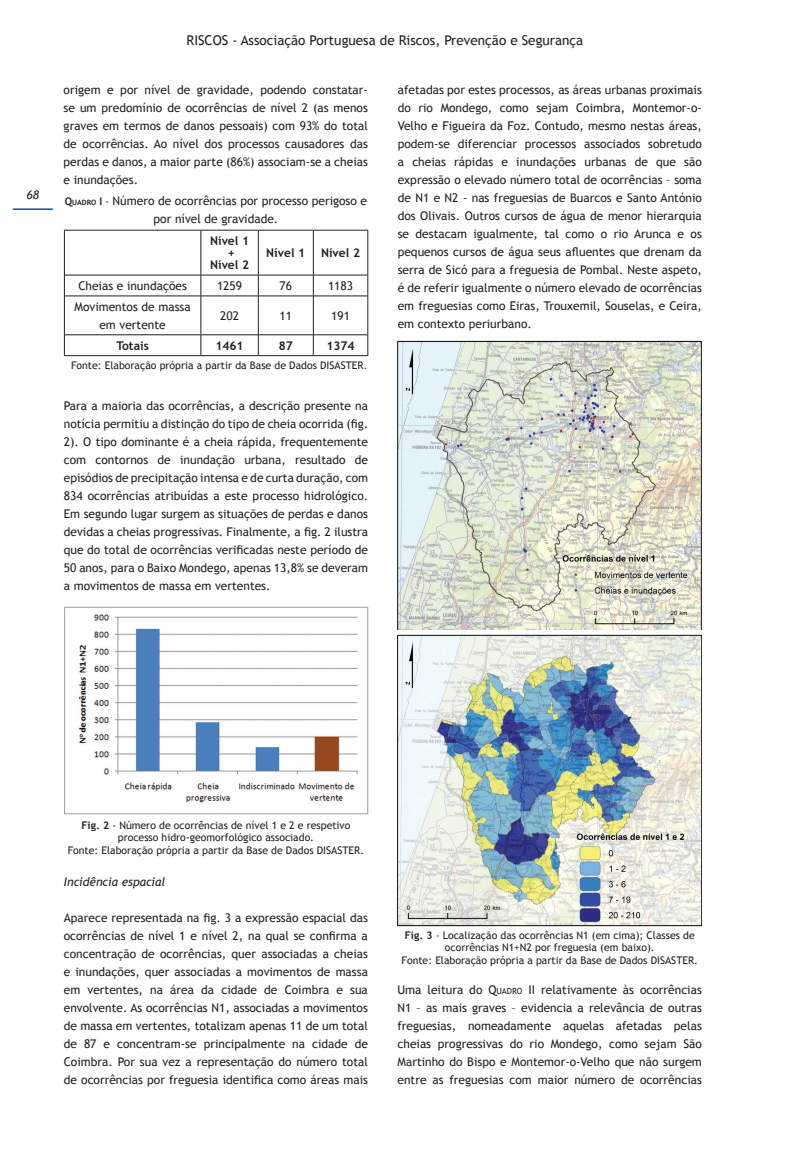
<style>
.page{position:relative;width:787px;height:1149px;background:#fff}
.page>*{position:absolute;margin:0;border:0;box-sizing:border-box;transform-origin:0 0}
.t1{font:13.5px "Trebuchet MS";color:#231f20}
.t2{font:12px/18px "Trebuchet MS";color:#231f20;text-align:justify}
.t3{font:700 12px/12px "Trebuchet MS";color:#231f20;text-align:center}
.t4{font:italic 12px "Trebuchet MS";color:#231f20}
.t5{font:10.5px/12.6px "Trebuchet MS";color:#231f20;text-align:center}
.s1{font-weight:700;font-size:10.5px}
.s2{font-weight:700;font-size:7.35px}
.s3{font-size:10.5px}
.s4{color:#ee1d23}
.s5{font-weight:700}
.s6{font-size:8.4px}
</style>
<div class="page">
<hr style="left:13px;top:208px;width:40px;height:2px;background:#0a4fa2">
<hr style="left:64px;top:230px;width:137px;height:1px;background:#231f20">
<hr style="left:64px;top:230px;width:1px;height:45px;background:#231f20">
<hr style="left:201px;top:230px;width:57px;height:1px;background:#231f20">
<hr style="left:258px;top:230px;width:55px;height:1px;background:#231f20">
<hr style="left:313px;top:230px;width:55px;height:1px;background:#231f20">
<hr style="left:367px;top:230px;width:1px;height:45px;background:#231f20">
<svg style="left:64px;top:275px;width:1px;height:21px"></svg>
<svg style="left:367px;top:275px;width:1px;height:21px"></svg>
<hr style="left:64px;top:296px;width:1px;height:39px;background:#231f20">
<hr style="left:367px;top:296px;width:1px;height:39px;background:#231f20">
<svg style="left:64px;top:335px;width:1px;height:20px"></svg>
<svg style="left:367px;top:335px;width:1px;height:20px"></svg>
<hr style="left:64px;top:355px;width:137px;height:1px;background:#231f20">
<hr style="left:201px;top:355px;width:57px;height:1px;background:#231f20">
<hr style="left:258px;top:355px;width:55px;height:1px;background:#231f20">
<hr style="left:313px;top:355px;width:55px;height:1px;background:#231f20">
<hr style="left:201px;top:230px;width:1px;height:45px;background:#231f20">
<hr style="left:258px;top:230px;width:1px;height:45px;background:#231f20">
<hr style="left:313px;top:230px;width:1px;height:45px;background:#231f20">
<hr style="left:65px;top:275px;width:136px;height:1px;background:#231f20">
<hr style="left:201px;top:275px;width:57px;height:1px;background:#231f20">
<svg style="left:201px;top:275px;width:1px;height:20px"></svg>
<hr style="left:258px;top:275px;width:55px;height:1px;background:#231f20">
<svg style="left:258px;top:275px;width:1px;height:20px"></svg>
<hr style="left:313px;top:275px;width:54px;height:1px;background:#231f20">
<svg style="left:313px;top:275px;width:1px;height:20px"></svg>
<hr style="left:65px;top:295px;width:136px;height:1px;background:#231f20">
<hr style="left:201px;top:295px;width:57px;height:1px;background:#231f20">
<hr style="left:201px;top:296px;width:1px;height:38px;background:#231f20">
<hr style="left:258px;top:295px;width:55px;height:1px;background:#231f20">
<hr style="left:258px;top:296px;width:1px;height:38px;background:#231f20">
<hr style="left:313px;top:295px;width:54px;height:1px;background:#231f20">
<hr style="left:313px;top:296px;width:1px;height:38px;background:#231f20">
<hr style="left:65px;top:334px;width:136px;height:1px;background:#231f20">
<hr style="left:201px;top:334px;width:57px;height:1px;background:#231f20">
<svg style="left:201px;top:335px;width:1px;height:20px"></svg>
<hr style="left:258px;top:334px;width:55px;height:1px;background:#231f20">
<svg style="left:258px;top:335px;width:1px;height:20px"></svg>
<hr style="left:313px;top:334px;width:54px;height:1px;background:#231f20">
<svg style="left:313px;top:335px;width:1px;height:20px"></svg>
<img style="left:64px;top:606px;width:304px;height:209px">
<img style="left:397px;top:340px;width:305px;height:586px">
<p class="t4" style="left:27px;top:188px;width:14px">68</p>
<p class="t1" style="left:186px;top:32px;width:398px">RISCOS - Associação Portuguesa de Riscos, Prevenção e Segurança</p>
<p class="t2" style="left:64px;top:81px;width:306px">origem e por nível de gravidade, podendo constatar&shy;se um predomínio de ocorrências de nível 2 (as menos graves em termos de danos pessoais) com 93% do total de ocorrências. Ao nível dos processos causadores das perdas e danos, a maior parte (86%) associam-se a cheias e inundações.</p>
<p class="t2" style="left:65px;top:191px;width:304px;text-align:center"><span class="s1">Q</span><span class="s2">UADRO</span> <span class="s1">I</span> <span class="s3">-</span> Número de ocorrências por processo perigoso e por nível de gravidade.</p>
<p class="t3" style="left:210px;top:235px;width:40px">Nível 1 +<br>Nível 2</p>
<p class="t3" style="left:266px;top:247px;width:40px">Nível 1</p>
<p class="t3" style="left:321px;top:247px;width:40px">Nível 2</p>
<p class="t2" style="left:78px;top:277px;width:110px">Cheias e inundações</p>
<p class="t2" style="left:217px;top:277px;width:27px">1259</p>
<p class="t2" style="left:279px;top:277px;width:14px">76</p>
<p class="t2" style="left:328px;top:277px;width:27px">1183</p>
<p class="t2" style="left:75px;top:297px;width:118px;text-align:center">Movimentos de massa em vertente</p>
<p class="t2" style="left:220px;top:306px;width:20px">202</p>
<p class="t2" style="left:279px;top:306px;width:14px">11</p>
<p class="t2" style="left:331px;top:306px;width:20px">191</p>
<p class="t3" style="left:116px;top:339px;width:34px">Totais</p>
<p class="t3" style="left:215px;top:339px;width:30px">1461</p>
<p class="t3" style="left:279px;top:339px;width:16px">87</p>
<p class="t3" style="left:326px;top:339px;width:30px">1374</p>
<p class="t5" style="left:71px;top:359px;width:298px">Fonte: Elaboração própria a partir da Base de Dados DISASTER<span class="s4">.</span></p>
<p class="t2" style="left:64px;top:397px;width:306px">Para a maioria das ocorrências, a descrição presente na notícia permitiu a distinção do tipo de cheia ocorrida (fig.<br>2). O tipo dominante é a cheia rápida, frequentemente com contornos de inundação urbana, resultado de episódios de precipitação intensa e de curta duração, com 834 ocorrências atribuídas a este processo hidrológico.<br>Em segundo lugar surgem as situações de perdas e danos devidas a cheias progressivas. Finalmente, a fig. 2 ilustra que do total de ocorrências verificadas neste período de 50 anos, para o Baixo Mondego, apenas 13,8% se deveram a movimentos de massa em vertentes.</p>
<p class="t2" style="left:398px;top:81px;width:306px">afetadas por estes processos, as áreas urbanas proximais do rio Mondego, como sejam Coimbra, Montemor-o-Velho e Figueira da Foz. Contudo, mesmo nestas áreas, podem-se diferenciar processos associados sobretudo a cheias rápidas e inundações urbanas de que são expressão o elevado número total de ocorrências – soma de N1 e N2 - nas freguesias de Buarcos e Santo António dos Olivais. Outros cursos de água de menor hierarquia se destacam igualmente, tal como o rio Arunca e os pequenos cursos de água seus afluentes que drenam da serra de Sicó para a freguesia de Pombal. Neste aspeto, é de referir igualmente o número elevado de ocorrências em freguesias como Eiras, Trouxemil, Souselas, e Ceira, em contexto periurbano.</p>
<p class="t5" style="left:68px;top:818px;width:298px"><span class="s5">Fig. 2</span> - Número de ocorrências de nível 1 e 2 e respetivo processo hidro-geomorfológico associado.<br>Fonte: Elaboração própria a partir da Base de Dados DISASTER.</p>
<p class="t4" style="left:64px;top:874px;width:103px">Incidência espacial</p>
<p class="t2" style="left:64px;top:908px;width:306px">Aparece representada na fig. 3 a expressão espacial das ocorrências de nível 1 e nível 2, na qual se confirma a concentração de ocorrências, quer associadas a cheias e inundações, quer associadas a movimentos de massa em vertentes, na área da cidade de Coimbra e sua envolvente. As ocorrências N1, associadas a movimentos de massa em vertentes, totalizam apenas 11 de um total de 87 e concentram-se principalmente na cidade de Coimbra. Por sua vez a representação do número total de ocorrências por freguesia identifica como áreas mais</p>
<p class="t5" style="left:401px;top:928px;width:298px"><span class="s5">Fig. 3</span> - Localização das ocorrências N1 (em cima); Classes de ocorrências N1+N2 por freguesia (em baixo).<br>Fonte: Elaboração própria a partir da Base de Dados DISASTER.</p>
<p class="t2" style="left:397px;top:980px;width:306px">Uma leitura do Q<span class="s6">UADRO</span> II relativamente às ocorrências N1 – as mais graves – evidencia a relevância de outras freguesias, nomeadamente aquelas afetadas pelas cheias progressivas do rio Mondego, como sejam São Martinho do Bispo e Montemor-o-Velho que não surgem entre as freguesias com maior número de ocorrências</p>
</div>
